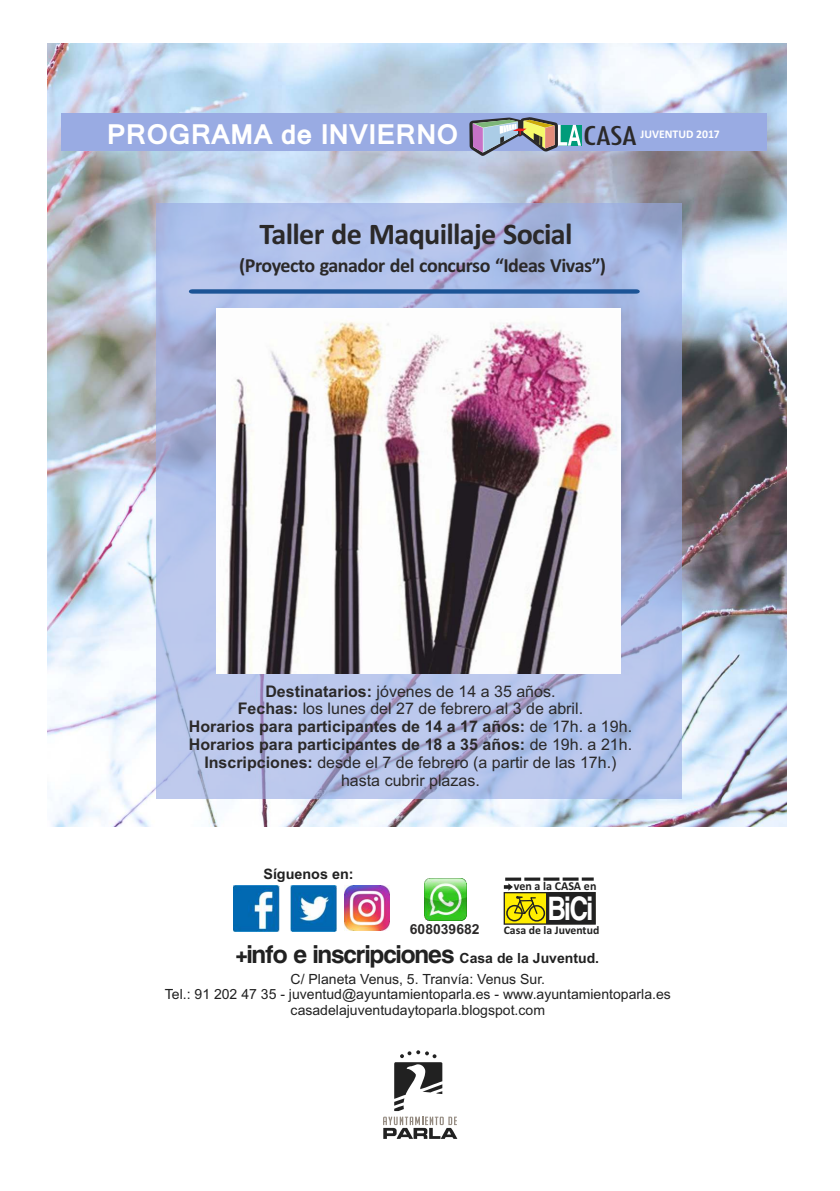
<style>
.page{position:relative;width:840px;height:1191px;background:#fff}
.page>*{position:absolute;margin:0;border:0;box-sizing:border-box;transform-origin:0 0}
.t1{font:32.2px "Coolvetica";color:#fff;scale:.8 1}
.t2{font:700 30.2px "Calibri";letter-spacing:-.025em;color:#2b2929}
.t3{font:condensed 30.2px "Tw Cen";color:#2b2929;scale:1.32 1}
.t4{font:700 26.6px "Kartika";color:#fff}
.t5{font:24.6px "Coolvetica";color:#212121}
.t6{font:700 20px "Calibri";letter-spacing:-.025em;color:#2b2929}
.t7{font:16px/17.8px "Arial";color:#2b2929;text-align:center}
.t8{font:700 14.4px "Arial";color:#212121}
.t9{font:14px/15.6px "Arial";color:#212121;text-align:center}
.t10{font:700 14px "Arial";color:#2b2929}
.t11{font:700 12.2px "Calibri";color:#212121}
.t12{font:700 11.8px "Calibri";color:#212121}
.t13{font:700 11.8px "Calibri";color:#fff}
.s1{font-weight:700}
.s2{font-family:"Arial";font-weight:700;font-size:14px}
</style>
<div class="page">
<img style="left:47px;top:43px;width:738px;height:783px">
<div style="left:156px;top:203px;width:525px;height:596px;background:#99abe3;opacity:.63"></div>
<div style="left:192px;top:289px;width:444px;height:5px;background:#1c5496"></div>
<svg style="left:383px;top:1050px;width:74px;height:88px"></svg>
<div style="left:61px;top:113px;width:705px;height:38px;background:#99abe3"></div>
<svg style="left:580px;top:125px;width:1px;height:20px"></svg>
<svg style="left:469px;top:117px;width:111px;height:39px"></svg>
<svg style="left:503px;top:877px;width:93px;height:48px"></svg>
<img style="left:424px;top:878px;width:42px;height:42px">
<img style="left:233px;top:885px;width:103px;height:46px">
<img style="left:344px;top:885px;width:45px;height:45px">
<img style="left:216px;top:309px;width:404px;height:364px">
<h3 class="t4" style="left:107px;top:118px;width:353px">PROGRAMA de INVIERNO</h3>
<h2 class="t3" style="left:581px;top:126px;width:43px">CASA</h2>
<p class="t13" style="left:640px;top:129px;width:81px">JUVENTUD 2017</p>
<h2 class="t2" style="left:259px;top:221px;width:314px">Taller de Maquillaje Social</h2>
<p class="t6" style="left:239px;top:257px;width:368px">(Proyecto ganador del concurso “Ideas Vivas”)</p>
<p class="t7" style="left:189px;top:683px;width:444px"><span class="s1">Destinatarios:</span> jóvenes de 14 a 35 años.<br><span class="s1">Fechas:</span> los lunes del 27 de febrero al 3 de abril.<br><span class="s1">Horarios para participantes de 14 a 17 años:</span> de 17h. a 19h.<br><span class="s1">Horarios para participantes de 18 a 35 años:</span> de 19h. a 21h.<br><span class="s1">Inscripciones:</span> desde el 7 de febrero (a partir de las 17h.) hasta cubrir plazas.</p>
<p class="t8" style="left:263px;top:868px;width:92px">Síguenos en:</p>
<p class="t11" style="left:513px;top:880px;width:84px">ven a la CASA en</p>
<h1 class="t1" style="left:548px;top:891px;width:57px">BiCi</h1>
<p class="t10" style="left:409px;top:923px;width:71px">608039682</p>
<p class="t12" style="left:503px;top:925px;width:97px">Casa de la Juventud</p>
<h3 class="t5" style="left:236px;top:941px;width:364px">+info e inscripciones <span class="s2">Casa de la Juventud.</span></h3>
<p class="t9" style="left:165px;top:972px;width:507px">C/ Planeta Venus, 5. Tranvía: Venus Sur.<br>Tel.: 91 202 47 35 - juventud@ayuntamientoparla.es - www.ayuntamientoparla.es casadelajuventudaytoparla.blogspot.com</p>
</div>
